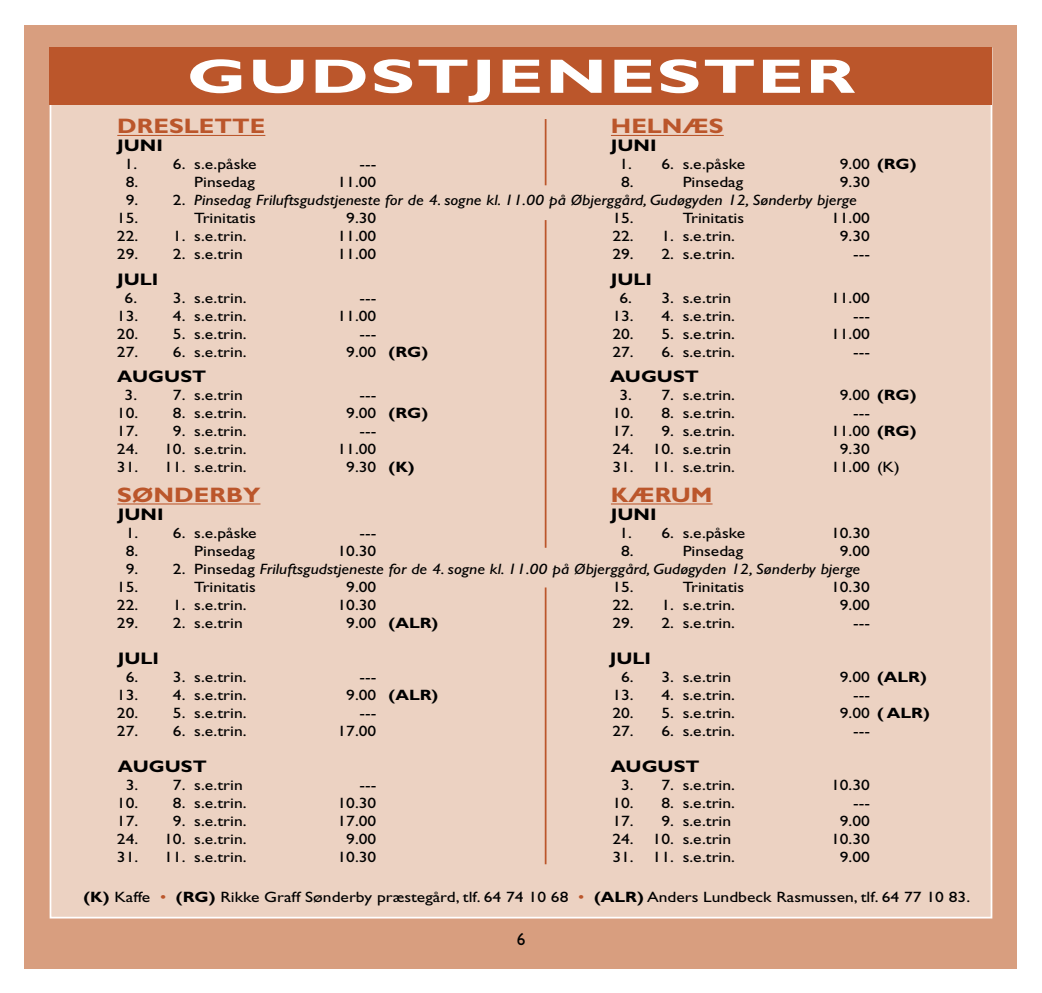
<style>
.page{position:relative;width:1042px;height:993px;background:#fff}
.page>*{position:absolute;margin:0;border:0;box-sizing:border-box;transform-origin:0 0}
.t1{font:700 48.48px "Gill Sans Std";letter-spacing:.02em;color:#fff;scale:1.52 1}
.t2{font:700 21px "Gill Sans Std";color:#bb562b;scale:1.17 1}
.t3{font:17.5px "Gill Sans Std";color:#000}
.t4{font:700 16.8px "Gill Sans Std";color:#000;scale:1.17 1}
.t5{font:15.05px "Gill Sans Std";color:#000;scale:1.17 1}
.t6{font:italic 15.05px/18px "Gill Sans Std";color:#000;scale:1.17 1}
.t7{font:700 15.05px "Gill Sans Std";color:#000;scale:1.17 1}
.s1{font-weight:700}
.s2{font-style:normal}
.s3{font-weight:400}
.s4{color:#bb562b}
</style>
<div class="page">
<div style="left:25px;top:25px;width:992px;height:942px;background:#d89e7f"></div>
<div style="left:50px;top:48px;width:942px;height:870px;background:#ecd2c2;border:2px solid #fff"></div>
<hr style="left:117px;top:135px;width:148px;height:1px;background:#bb562b">
<hr style="left:611px;top:135px;width:113px;height:1px;background:#bb562b">
<hr style="left:117px;top:503px;width:143px;height:1px;background:#bb562b">
<hr style="left:611px;top:503px;width:101px;height:1px;background:#bb562b">
<hr style="left:545px;top:119px;width:1px;height:66px;background:#bb562b">
<hr style="left:545px;top:220px;width:1px;height:327px;background:#bb562b">
<hr style="left:545px;top:587px;width:1px;height:277px;background:#bb562b">
<div style="left:50px;top:48px;width:942px;height:57px;background:#bb562b"></div>
<h1 class="t1" style="left:187px;top:48px;width:441px">GUDSTJENESTER</h1>
<h2 class="t2" style="left:117px;top:114px;width:128px">DRESLETTE</h2>
<h2 class="t2" style="left:611px;top:114px;width:98px">HELNÆS</h2>
<p class="t4" style="left:117px;top:136px;width:41px">JUNI</p>
<p class="t4" style="left:611px;top:136px;width:41px">JUNI</p>
<p class="t5" style="left:125px;top:155px;width:114px">1. 6. s.e.påske</p>
<p class="t5" style="left:359px;top:155px;width:16px">---</p>
<p class="t5" style="left:619px;top:155px;width:109px">1. 6. s.e.påske</p>
<p class="t5" style="left:840px;top:155px;width:67px">9.00 <span class="s1">(RG)</span></p>
<p class="t5" style="left:126px;top:173px;width:12px">8.</p>
<p class="t5" style="left:194px;top:173px;width:53px">Pinsedag</p>
<p class="t5" style="left:337px;top:173px;width:35px">11.00</p>
<p class="t5" style="left:621px;top:173px;width:12px">8.</p>
<p class="t5" style="left:683px;top:173px;width:53px">Pinsedag</p>
<p class="t5" style="left:840px;top:173px;width:27px">9.30</p>
<p class="t6" style="left:117px;top:191px;width:634px;text-indent:9px"><span class="s2">9. 2.</span> Pinsedag Friluftsgudstjeneste for de 4. sogne kl. 11.00 på Øbjerggård, Gudøgyden 12, Sønderby bjerge<br><span class="s2">15.</span></p>
<p class="t5" style="left:194px;top:209px;width:54px">Trinitatis</p>
<p class="t5" style="left:346px;top:209px;width:27px">9.30</p>
<p class="t5" style="left:612px;top:209px;width:20px">15.</p>
<p class="t5" style="left:683px;top:209px;width:54px">Trinitatis</p>
<p class="t5" style="left:831px;top:209px;width:35px">11.00</p>
<p class="t5" style="left:117px;top:227px;width:112px">22. 1. s.e.trin.</p>
<p class="t5" style="left:337px;top:227px;width:35px">11.00</p>
<p class="t5" style="left:612px;top:227px;width:106px">22. 1. s.e.trin.</p>
<p class="t5" style="left:840px;top:227px;width:27px">9.30</p>
<p class="t5" style="left:117px;top:245px;width:109px">29. 2. s.e.trin</p>
<p class="t5" style="left:337px;top:245px;width:35px">11.00</p>
<p class="t5" style="left:612px;top:245px;width:106px">29. 2. s.e.trin.</p>
<p class="t5" style="left:853px;top:245px;width:16px">---</p>
<p class="t4" style="left:117px;top:269px;width:37px">JULI</p>
<p class="t4" style="left:611px;top:269px;width:37px">JULI</p>
<p class="t5" style="left:125px;top:289px;width:106px">6. 3. s.e.trin.</p>
<p class="t5" style="left:359px;top:289px;width:16px">---</p>
<p class="t5" style="left:619px;top:289px;width:97px">6. 3. s.e.trin</p>
<p class="t5" style="left:831px;top:289px;width:35px">11.00</p>
<p class="t5" style="left:117px;top:307px;width:112px">13. 4. s.e.trin.</p>
<p class="t5" style="left:337px;top:307px;width:35px">11.00</p>
<p class="t5" style="left:612px;top:307px;width:106px">13. 4. s.e.trin.</p>
<p class="t5" style="left:853px;top:307px;width:16px">---</p>
<p class="t5" style="left:117px;top:325px;width:112px">20. 5. s.e.trin.</p>
<p class="t5" style="left:359px;top:325px;width:16px">---</p>
<p class="t5" style="left:612px;top:325px;width:106px">20. 5. s.e.trin.</p>
<p class="t5" style="left:831px;top:325px;width:35px">11.00</p>
<p class="t5" style="left:117px;top:343px;width:112px">27. 6. s.e.trin.</p>
<p class="t5" style="left:346px;top:343px;width:71px">9.00 <span class="s1">(RG)</span></p>
<p class="t5" style="left:612px;top:343px;width:106px">27. 6. s.e.trin.</p>
<p class="t5" style="left:853px;top:343px;width:16px">---</p>
<p class="t4" style="left:117px;top:366px;width:78px">AUGUST</p>
<p class="t4" style="left:610px;top:366px;width:78px">AUGUST</p>
<p class="t5" style="left:125px;top:386px;width:103px">3. 7. s.e.trin</p>
<p class="t5" style="left:359px;top:386px;width:16px">---</p>
<p class="t5" style="left:619px;top:386px;width:100px">3. 7. s.e.trin.</p>
<p class="t5" style="left:840px;top:386px;width:67px">9.00 <span class="s1">(RG)</span></p>
<p class="t5" style="left:117px;top:404px;width:112px">10. 8. s.e.trin.</p>
<p class="t5" style="left:346px;top:404px;width:71px">9.00 <span class="s1">(RG)</span></p>
<p class="t5" style="left:612px;top:404px;width:106px">10. 8. s.e.trin.</p>
<p class="t5" style="left:853px;top:404px;width:16px">---</p>
<p class="t5" style="left:117px;top:422px;width:112px">17. 9. s.e.trin.</p>
<p class="t5" style="left:359px;top:422px;width:16px">---</p>
<p class="t5" style="left:612px;top:422px;width:106px">17. 9. s.e.trin.</p>
<p class="t5" style="left:831px;top:422px;width:74px">11.00 <span class="s1">(RG)</span></p>
<p class="t5" style="left:117px;top:440px;width:112px">24. 10. s.e.trin.</p>
<p class="t5" style="left:337px;top:440px;width:35px">11.00</p>
<p class="t5" style="left:612px;top:440px;width:103px">24. 10. s.e.trin</p>
<p class="t5" style="left:840px;top:440px;width:27px">9.30</p>
<p class="t5" style="left:117px;top:458px;width:112px">31. 11. s.e.trin.</p>
<p class="t5" style="left:346px;top:458px;width:60px">9.30 <span class="s1">(K)</span></p>
<p class="t5" style="left:612px;top:458px;width:106px">31. 11. s.e.trin.</p>
<p class="t5" style="left:831px;top:458px;width:60px">11.00 (K)</p>
<h2 class="t2" style="left:117px;top:482px;width:124px">SØNDERBY</h2>
<h2 class="t2" style="left:611px;top:482px;width:88px">KÆRUM</h2>
<p class="t4" style="left:118px;top:504px;width:41px">JUNI</p>
<p class="t4" style="left:611px;top:504px;width:41px">JUNI</p>
<p class="t5" style="left:126px;top:524px;width:113px">1. 6. s.e.påske</p>
<p class="t5" style="left:359px;top:524px;width:16px">---</p>
<p class="t5" style="left:619px;top:524px;width:109px">1. 6. s.e.påske</p>
<p class="t5" style="left:831px;top:524px;width:35px">10.30</p>
<p class="t5" style="left:126px;top:542px;width:12px">8.</p>
<p class="t5" style="left:194px;top:542px;width:53px">Pinsedag</p>
<p class="t5" style="left:337px;top:542px;width:35px">10.30</p>
<p class="t5" style="left:621px;top:542px;width:12px">8.</p>
<p class="t5" style="left:683px;top:542px;width:53px">Pinsedag</p>
<p class="t5" style="left:840px;top:542px;width:27px">9.00</p>
<p class="t6" style="left:117px;top:559px;width:637px;text-indent:9px"><span class="s2">9. 2. Pinsedag</span> Friluftsgudstjeneste for de 4. sogne kl. 11.00 på Øbjerggård, Gudøgyden 12, Sønderby bjerge<br><span class="s2">15.</span></p>
<p class="t5" style="left:194px;top:578px;width:54px">Trinitatis</p>
<p class="t5" style="left:346px;top:578px;width:27px">9.00</p>
<p class="t5" style="left:612px;top:578px;width:20px">15.</p>
<p class="t5" style="left:683px;top:578px;width:54px">Trinitatis</p>
<p class="t5" style="left:831px;top:578px;width:35px">10.30</p>
<p class="t5" style="left:117px;top:596px;width:112px">22. 1. s.e.trin.</p>
<p class="t5" style="left:337px;top:596px;width:35px">10.30</p>
<p class="t5" style="left:612px;top:596px;width:106px">22. 1. s.e.trin.</p>
<p class="t5" style="left:840px;top:596px;width:27px">9.00</p>
<p class="t5" style="left:117px;top:614px;width:109px">29. 2. s.e.trin</p>
<p class="t7" style="left:346px;top:613px;width:80px"><span class="s3">9.00</span> (ALR)</p>
<p class="t5" style="left:612px;top:614px;width:106px">29. 2. s.e.trin.</p>
<p class="t5" style="left:853px;top:614px;width:16px">---</p>
<p class="t4" style="left:118px;top:648px;width:37px">JULI</p>
<p class="t4" style="left:610px;top:648px;width:37px">JULI</p>
<p class="t5" style="left:126px;top:667px;width:105px">6. 3. s.e.trin.</p>
<p class="t5" style="left:359px;top:667px;width:16px">---</p>
<p class="t5" style="left:621px;top:667px;width:96px">6. 3. s.e.trin</p>
<p class="t7" style="left:840px;top:667px;width:76px"><span class="s3">9.00</span> (ALR)</p>
<p class="t5" style="left:117px;top:685px;width:112px">13. 4. s.e.trin.</p>
<p class="t7" style="left:346px;top:685px;width:80px"><span class="s3">9.00</span> (ALR)</p>
<p class="t5" style="left:612px;top:685px;width:106px">13. 4. s.e.trin.</p>
<p class="t5" style="left:853px;top:685px;width:16px">---</p>
<p class="t5" style="left:117px;top:703px;width:112px">20. 5. s.e.trin.</p>
<p class="t5" style="left:359px;top:703px;width:16px">---</p>
<p class="t5" style="left:612px;top:703px;width:106px">20. 5. s.e.trin.</p>
<p class="t7" style="left:840px;top:703px;width:78px"><span class="s3">9.00</span> ( ALR)</p>
<p class="t5" style="left:117px;top:721px;width:112px">27. 6. s.e.trin.</p>
<p class="t5" style="left:337px;top:721px;width:35px">17.00</p>
<p class="t5" style="left:612px;top:721px;width:106px">27. 6. s.e.trin.</p>
<p class="t5" style="left:853px;top:721px;width:16px">---</p>
<p class="t4" style="left:118px;top:755px;width:78px">AUGUST</p>
<p class="t4" style="left:611px;top:755px;width:78px">AUGUST</p>
<p class="t5" style="left:126px;top:775px;width:102px">3. 7. s.e.trin</p>
<p class="t5" style="left:359px;top:775px;width:16px">---</p>
<p class="t5" style="left:621px;top:775px;width:99px">3. 7. s.e.trin.</p>
<p class="t5" style="left:831px;top:775px;width:35px">10.30</p>
<p class="t5" style="left:117px;top:793px;width:112px">10. 8. s.e.trin.</p>
<p class="t5" style="left:337px;top:793px;width:35px">10.30</p>
<p class="t5" style="left:612px;top:793px;width:106px">10. 8. s.e.trin.</p>
<p class="t5" style="left:853px;top:793px;width:16px">---</p>
<p class="t5" style="left:117px;top:811px;width:112px">17. 9. s.e.trin.</p>
<p class="t5" style="left:337px;top:811px;width:35px">17.00</p>
<p class="t5" style="left:612px;top:811px;width:103px">17. 9. s.e.trin</p>
<p class="t5" style="left:840px;top:811px;width:27px">9.00</p>
<p class="t5" style="left:117px;top:829px;width:112px">24. 10. s.e.trin.</p>
<p class="t5" style="left:346px;top:829px;width:27px">9.00</p>
<p class="t5" style="left:612px;top:829px;width:103px">24. 10. s.e.trin</p>
<p class="t5" style="left:831px;top:829px;width:35px">10.30</p>
<p class="t5" style="left:117px;top:847px;width:112px">31. 11. s.e.trin.</p>
<p class="t5" style="left:337px;top:847px;width:35px">10.30</p>
<p class="t5" style="left:612px;top:847px;width:106px">31. 11. s.e.trin.</p>
<p class="t5" style="left:840px;top:847px;width:27px">9.00</p>
<p class="t5" style="left:83px;top:888px;width:759px"><span class="s1">(K)</span> Kaffe <span class="s4">•</span> <span class="s1">(RG)</span> Rikke Graff Sønderby præstegård, tlf. 64 74 10 68 <span class="s4">•</span> <span class="s1">(ALR)</span> Anders Lundbeck Rasmussen, tlf. 64 77 10 83.</p>
<p class="t3" style="left:517px;top:929px;width:10px">6</p>
</div>
